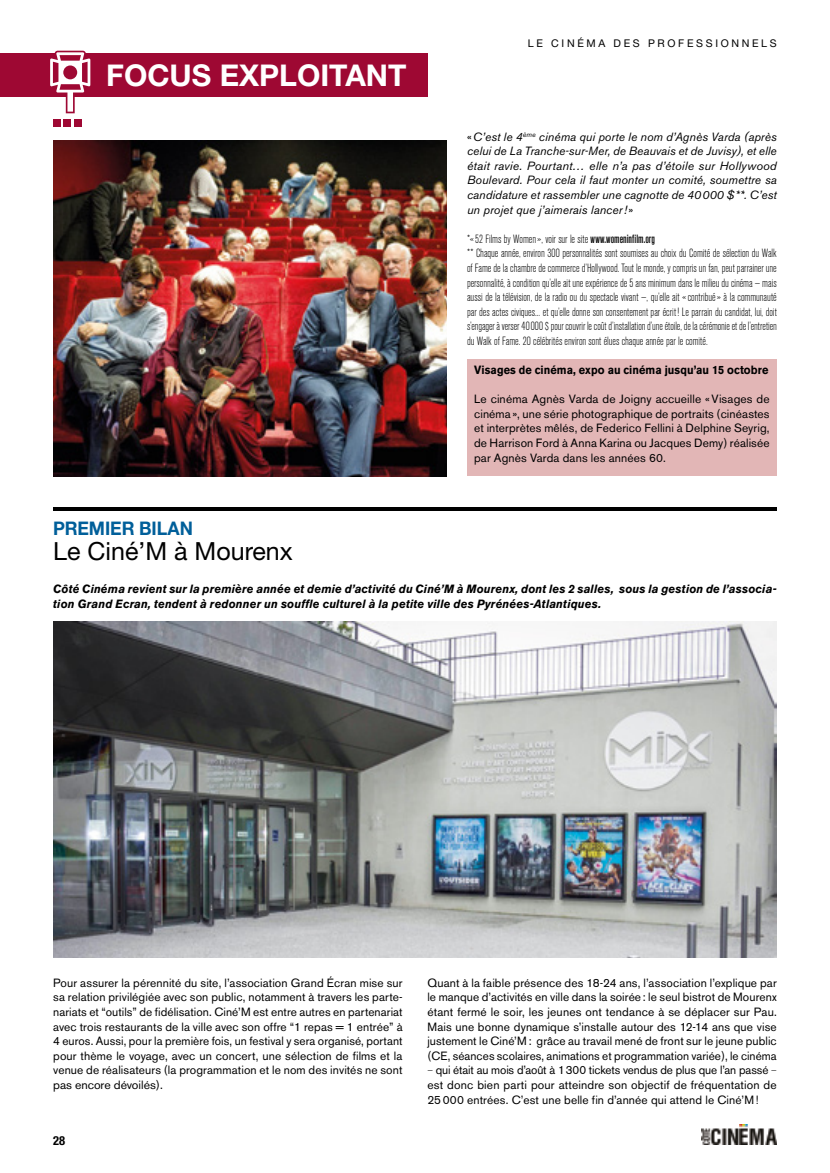
<style>
.page{position:relative;width:830px;height:1173px;background:#fff}
.page>*{position:absolute;margin:0;border:0;box-sizing:border-box;transform-origin:0 0}
.t1{font:700 30px "Helvetica Neue LT Std";color:#fff}
.t2{font:25px "Helvetica Neue LT Std";color:#000}
.t3{font:700 18.75px "Helvetica Neue LT Std";letter-spacing:-.005em;color:#005f9a;scale:.95 1}
.t4{font:700 condensed 12.5px "Helvetica Neue LT Std";color:#000}
.t5{font:11.88px/14.6px "Akzidenz Grotesk BE";letter-spacing:.01em;color:#000;text-align:justify}
.t6{font:300 condensed 11.88px/14.6px "Akzidenz Grotesk BE";letter-spacing:-.005em;color:#000;scale:.95 1}
.t7{font:italic 11.88px/14.6px "Akzidenz Grotesk BE";letter-spacing:.01em;color:#000;text-align:justify}
.t8{font:italic 700 11.88px/14.6px "Akzidenz Grotesk BE";letter-spacing:.01em;color:#000;scale:.95 1}
.t9{font:700 11.88px "Akzidenz Grotesk BE";letter-spacing:.005em;color:#000;scale:.92 1}
.t10{font:10.62px "Helvetica Neue LT Std";letter-spacing:.25em;color:#000}
.s1{font-style:normal}
.s2{font-weight:500}
.s3{font-weight:300;font-stretch:condensed}
</style>
<div class="page">
<img style="left:701px;top:1124px;width:75px;height:20px">
<div style="left:0;top:53px;width:427px;height:44px;background:#9e0833"></div>
<svg style="left:50px;top:51px;width:41px;height:62px"></svg>
<div style="left:467px;top:359px;width:309px;height:117px;background:#e2b6b6"></div>
<hr style="left:829px;top:822px;width:1px;height:351px;background:#132b3f">
<img style="left:53px;top:141px;width:393px;height:335px">
<div style="left:53px;top:119px;width:7px;height:7px;background:#9e0833"></div>
<div style="left:64px;top:119px;width:7px;height:7px;background:#9e0833"></div>
<div style="left:74px;top:119px;width:7px;height:7px;background:#9e0833"></div>
<hr style="left:53px;top:507px;width:723px;height:3px;background:#000">
<img style="left:53px;top:622px;width:723px;height:336px">
<h1 class="t1" style="left:106px;top:57px;width:302px">FOCUS EXPLOITANT</h1>
<p class="t10" style="left:527px;top:37px;width:250px">LE CINÉMA DES PROFESSIONNELS</p>
<p class="t7" style="left:467px;top:129px;width:311px"><span class="s1">«</span> C’est le 4<sup>ème</sup> cinéma qui porte le nom d’Agnès Varda (après celui de La Tranche-sur-Mer, de Beauvais et de Juvisy), et elle était ravie. Pourtant… elle n’a pas d’étoile sur Hollywood Boulevard. Pour cela il faut monter un comité, soumettre sa candidature et rassembler une cagnotte de 40 000 $**. C’est un projet que j’aimerais lancer ! <span class="s1">»</span></p>
<p class="t6" style="left:467px;top:232px;width:327px">*« 52 Films by Women », voir sur le site <span class="s2">www.womeninfilm.org<br></span>** Chaque année, environ 300 personnalités sont soumises au choix du Comité de sélection du Walk of Fame de la chambre de commerce d’Hollywood. Tout le monde, y compris un fan, peut parrainer une personnalité, à condition qu’elle ait une expérience de 5 ans minimum dans le milieu du cinéma — mais aussi de la télévision, de la radio ou du spectacle vivant —, qu’elle ait « contribué » à la communauté par des actes civiques... et qu’elle donne son consentement par écrit ! Le parrain du candidat, lui, doit s’engager à verser 40 000 $ pour couvrir le coût d’installation d’une étoile, de la cérémonie et de l’entretien du Walk of Fame. 20 célébrités environ sont élues chaque année par le comité.</p>
<p class="t9" style="left:474px;top:363px;width:321px">Visages de cinéma, expo au cinéma jusqu’au 15 octobre</p>
<p class="t5" style="left:474px;top:392px;width:297px">Le cinéma Agnès Varda de Joigny accueille « Visages de cinéma », une série photographique de portraits (cinéastes et interprètes mêlés, de Federico Fellini à Delphine Seyrig, de Harrison Ford à Anna Karina ou Jacques Demy) réalisée par Agnès Varda dans les années 60.</p>
<h3 class="t3" style="left:53px;top:517px;width:148px">PREMIER BILAN</h3>
<h2 class="t2" style="left:53px;top:536px;width:241px">Le Ciné’M à Mourenx</h2>
<p class="t8" style="left:53px;top:581px;width:762px">Côté Cinéma revient sur la première année et demie d’activité du Ciné’M à Mourenx, dont les 2 salles, sous la gestion de l’associa&shy;tion Grand Ecran, tendent à redonner un souffle culturel à la petite ville des Pyrénées-Atlantiques.</p>
<p class="t5" style="left:53px;top:975px;width:351px">Pour assurer la pérennité du site, l’association Grand Écran mise sur sa relation privilégiée avec son public, notamment à travers les parte&shy;nariats et “outils” de fidélisation. Ciné’M est entre autres en partenariat avec trois restaurants de la ville avec son offre “1 repas = 1 entrée” à 4 euros. Aussi, pour la première fois, un festival y sera organisé, portant pour thème le voyage, avec un concert, une sélection de films et la venue de réalisateurs (la programmation et le nom des invités ne sont pas encore dévoilés).</p>
<p class="t5" style="left:427px;top:975px;width:351px">Quant à la faible présence des 18-24 ans, l’association l’explique par le manque d’activités en ville dans la soirée : le seul bistrot de Mourenx étant fermé le soir, les jeunes ont tendance à se déplacer sur Pau.<br>Mais une bonne dynamique s’installe autour des 12-14 ans que vise justement le Ciné’M : grâce au travail mené de front sur le jeune public (CE, séances scolaires, animations et programmation variée), le cinéma</p>
<p class="t5" style="left:427px;top:1063px;width:351px"><span class="s3">—</span> qui était au mois d’août à 1 300 tickets vendus de plus que l’an passé <span class="s3">— </span>est donc bien parti pour atteindre son objectif de fréquentation de 25 000 entrées. C’est une belle fin d’année qui attend le Ciné’M !</p>
<p class="t4" style="left:53px;top:1132px;width:13px">28</p>
</div>
